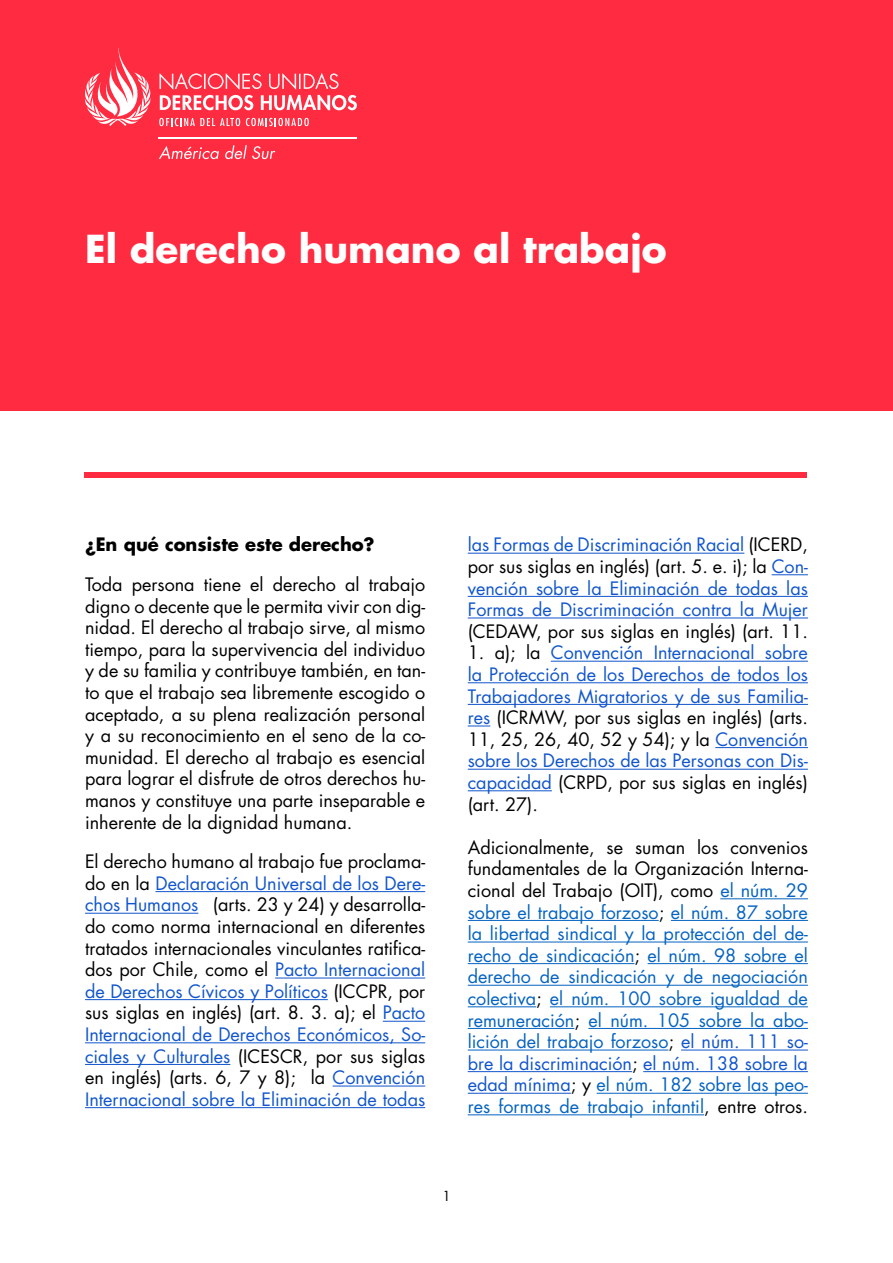
<style>
.page{position:relative;width:893px;height:1263px;background:#fff}
.page>*{position:absolute;margin:0;border:0;box-sizing:border-box;transform-origin:0 0}
.t1{font:700 37.5px "Futura Std";color:#fff}
.t2{font:18px/21.6px "Futura Std";color:#000;text-align:justify}
.t3{font:18px/21.6px "Futura Std";color:#0563c1;text-align:justify}
.t4{font:18px/21.6px "Futura Std";color:#15c;text-align:justify}
.t5{font:700 18px "Futura Std";color:#000}
.t6{font:13.5px "Futura Std";color:#000}
.s1{color:#15c}
.s2{color:#000}
</style>
<div class="page">
<div style="left:0;top:0;width:893px;height:410px;background:#ff2c41"></div>
<div style="left:84px;top:472px;width:723px;height:5px;background:#ff2c41"></div>
<svg style="left:159px;top:146px;width:60px;height:13px"></svg>
<svg style="left:225px;top:145px;width:50px;height:14px"></svg>
<hr style="left:159px;top:137px;width:198px;height:1px;background:#fff">
<svg style="left:85px;top:48px;width:66px;height:78px"></svg>
<svg style="left:160px;top:73px;width:197px;height:37px"></svg>
<svg style="left:159px;top:118px;width:81px;height:8px"></svg>
<svg style="left:246px;top:118px;width:63px;height:8px"></svg>
<hr style="left:155px;top:891px;width:270px;height:1px;background:#15c">
<hr style="left:85px;top:913px;width:113px;height:1px;background:#15c">
<hr style="left:275px;top:977px;width:150px;height:1px;background:#15c">
<hr style="left:85px;top:999px;width:243px;height:1px;background:#15c">
<hr style="left:383px;top:1021px;width:42px;height:1px;background:#15c">
<hr style="left:85px;top:1042px;width:340px;height:1px;background:#15c">
<hr style="left:85px;top:1064px;width:145px;height:1px;background:#15c">
<hr style="left:333px;top:1085px;width:92px;height:1px;background:#15c">
<hr style="left:85px;top:1107px;width:340px;height:1px;background:#15c">
<hr style="left:468px;top:553px;width:276px;height:1px;background:#15c">
<hr style="left:772px;top:574px;width:36px;height:1px;background:#15c">
<hr style="left:468px;top:596px;width:340px;height:1px;background:#15c">
<hr style="left:468px;top:617px;width:340px;height:1px;background:#15c">
<hr style="left:551px;top:661px;width:257px;height:1px;background:#15c">
<hr style="left:468px;top:682px;width:340px;height:1px;background:#15c">
<hr style="left:468px;top:704px;width:340px;height:1px;background:#15c">
<svg style="left:468px;top:725px;width:22px;height:1px"></svg>
<hr style="left:715px;top:747px;width:93px;height:1px;background:#15c">
<hr style="left:468px;top:769px;width:340px;height:1px;background:#15c">
<hr style="left:468px;top:790px;width:84px;height:1px;background:#15c">
<hr style="left:720px;top:898px;width:88px;height:1px;background:#0563c1">
<hr style="left:468px;top:920px;width:191px;height:1px;background:#0563c1">
<hr style="left:671px;top:920px;width:137px;height:1px;background:#0563c1">
<hr style="left:468px;top:941px;width:340px;height:1px;background:#0563c1">
<hr style="left:468px;top:963px;width:166px;height:1px;background:#0563c1">
<hr style="left:648px;top:963px;width:160px;height:1px;background:#0563c1">
<hr style="left:468px;top:985px;width:340px;height:1px;background:#0563c1">
<hr style="left:468px;top:1006px;width:68px;height:1px;background:#0563c1">
<hr style="left:550px;top:1006px;width:258px;height:1px;background:#0563c1">
<hr style="left:468px;top:1028px;width:106px;height:1px;background:#0563c1">
<hr style="left:588px;top:1028px;width:220px;height:1px;background:#0563c1">
<hr style="left:468px;top:1049px;width:200px;height:1px;background:#0563c1">
<hr style="left:681px;top:1049px;width:127px;height:1px;background:#15c">
<hr style="left:468px;top:1071px;width:164px;height:1px;background:#15c">
<hr style="left:643px;top:1071px;width:165px;height:1px;background:#15c">
<hr style="left:468px;top:1093px;width:103px;height:1px;background:#15c">
<hr style="left:597px;top:1093px;width:211px;height:1px;background:#0563c1">
<hr style="left:468px;top:1114px;width:236px;height:1px;background:#0563c1">
<h1 class="t1" style="left:85px;top:224px;width:583px">El derecho humano al trabajo</h1>
<p class="t5" style="left:85px;top:533px;width:291px">¿En qué consiste este derecho?</p>
<p class="t2" style="left:85px;top:574px;width:342px">Toda persona tiene el derecho al trabajo digno o decente que le permita vivir con dig&shy;nidad. El derecho al trabajo sirve, al mismo tiempo, para la supervivencia del individuo y de su familia y contribuye también, en tan&shy;to que el trabajo sea libremente escogido o aceptado, a su plena realización personal y a su reconocimiento en el seno de la co&shy;munidad. El derecho al trabajo es esencial para lograr el disfrute de otros derechos hu&shy;manos y constituye una parte inseparable e inherente de la dignidad humana.</p>
<p class="t2" style="left:85px;top:851px;width:342px">El derecho humano al trabajo fue proclama&shy;do en la <span class="s1">Declaración Universal de los Dere&shy;chos Humanos</span> (arts. 23 y 24) y desarrolla&shy;do como norma internacional en diferentes tratados internacionales vinculantes ratifica&shy;dos por Chile, como el <span class="s1">Pacto Internacional de Derechos Cívicos y Políticos</span> (ICCPR, por sus siglas en inglés) (art. 8. 3. a); el <span class="s1">Pacto Internacional de Derechos Económicos, So&shy;ciales y Culturales</span> (ICESCR, por sus siglas en inglés) (arts. 6, 7 y 8); la <span class="s1">Convención Internacional sobre la Eliminación de todas</span></p>
<p class="t4" style="left:468px;top:534px;width:342px">las Formas de Discriminación Racial <span class="s2">(ICERD, por sus siglas en inglés) (art. 5. e. i); la</span> Con&shy;vención sobre la Eliminación de todas las Formas de Discriminación contra la Mujer</p>
<p class="t2" style="left:468px;top:620px;width:342px">(CEDAW, por sus siglas en inglés) (art. 11.</p>
<p class="t4" style="left:468px;top:642px;width:342px"><span class="s2">1. a); la</span> Convención Internacional sobre la Protección de los Derechos de todos los Trabajadores Migratorios y de sus Familia&shy;res <span class="s2">(ICRMW, por sus siglas en inglés) (arts.<br>11, 25, 26, 40, 52 y 54); y la</span> Convención sobre los Derechos de las Personas con Dis&shy;capacidad <span class="s2">(CRPD, por sus siglas en inglés) (art. 27).</span></p>
<p class="t3" style="left:468px;top:836px;width:342px"><span class="s2">Adicionalmente, se suman los convenios fundamentales de la Organización Interna&shy;cional del Trabajo (OIT), como</span> el núm. 29 sobre el trabajo forzoso<span class="s2">;</span> el núm. 87 sobre la libertad sindical y la protección del de&shy;recho de sindicación<span class="s2">;</span> el núm. 98 sobre el derecho de sindicación y de negociación colectiva<span class="s2">;</span> el núm. 100 sobre igualdad de remuneración<span class="s2">;</span> el núm. 105 sobre la abo&shy;lición del trabajo forzoso<span class="s2">;</span> <span class="s1">el núm. 111 so&shy;bre la discriminación</span><span class="s2">;</span> <span class="s1">el núm. 138 sobre la edad mínima</span><span class="s2">; y</span> el núm. 182 sobre las peo&shy;res formas de trabajo infantil<span class="s2">, entre otros.</span></p>
<p class="t6" style="left:442px;top:1187px;width:10px">1</p>
</div>
